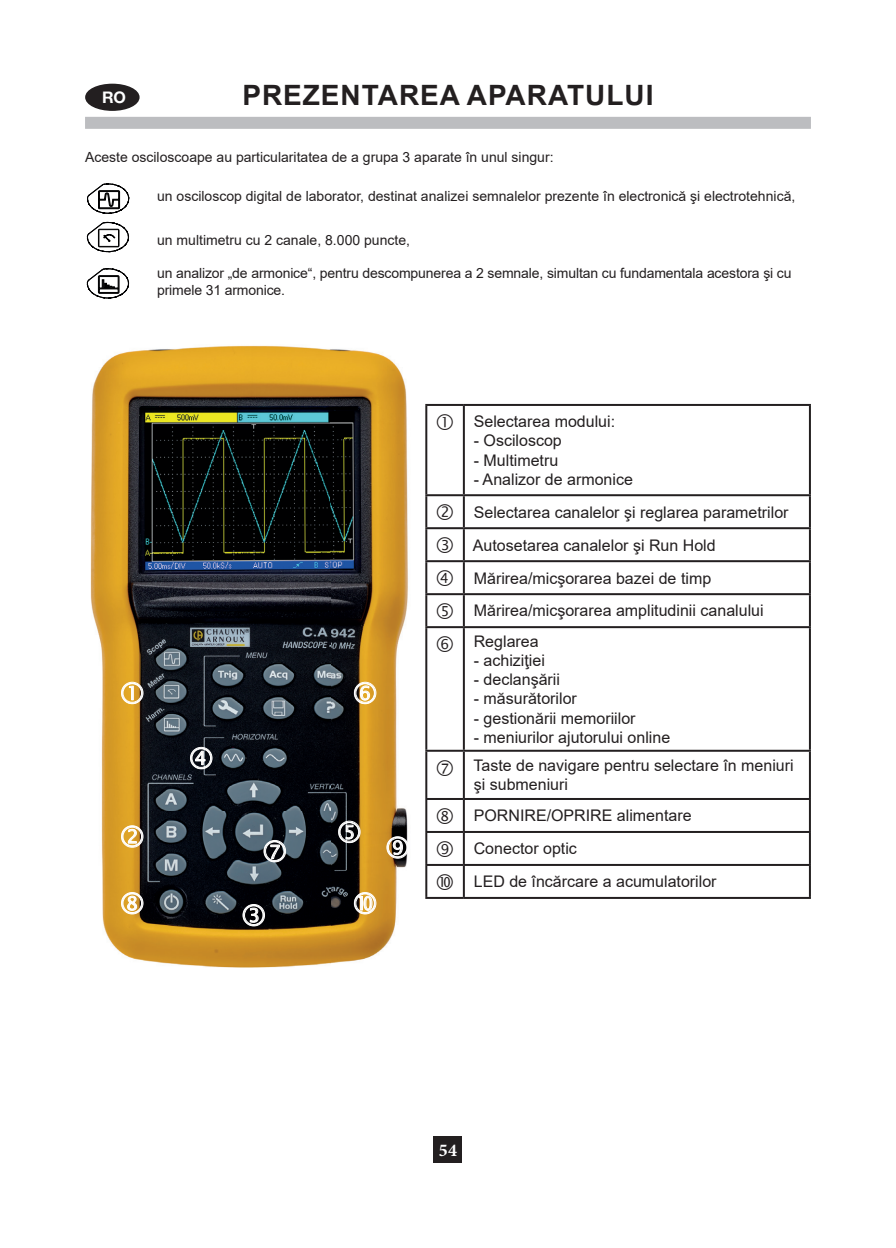
<style>
.page{position:relative;width:896px;height:1248px;background:#fff}
.page>*{position:absolute;margin:0;border:0;box-sizing:border-box;transform-origin:0 0}
.Titre_niv_1{font:700 28px "Arial";letter-spacing:.035em;color:#231f20}
.t1{font:700 18px "Minion Pro";color:#fff}
.Texte_0{font:16px/19.2px "Arial";color:#231f20}
.t2{font:700 16px "Helvetica Neue";color:#fff}
.Texte_0-2{font:14px/16.8px "Arial";color:#231f20}
</style>
<div class="page">
<div style="left:434px;top:1136px;width:28px;height:26px;background:#231f20"></div>
<div style="left:85px;top:117px;width:726px;height:12px;background:#bcbdc0"></div>
<svg style="left:87px;top:183px;width:43px;height:31px"></svg>
<svg style="left:86px;top:221px;width:43px;height:32px"></svg>
<svg style="left:86px;top:268px;width:44px;height:31px"></svg>
<hr style="left:425px;top:404px;width:39px;height:2px;background:#231f20">
<hr style="left:425px;top:406px;width:2px;height:88px;background:#231f20">
<hr style="left:464px;top:404px;width:347px;height:2px;background:#231f20">
<hr style="left:463px;top:406px;width:2px;height:88px;background:#231f20">
<hr style="left:809px;top:406px;width:2px;height:88px;background:#231f20">
<hr style="left:425px;top:494px;width:39px;height:2px;background:#231f20">
<hr style="left:425px;top:496px;width:2px;height:31px;background:#231f20">
<hr style="left:464px;top:494px;width:347px;height:2px;background:#231f20">
<hr style="left:463px;top:496px;width:2px;height:31px;background:#231f20">
<hr style="left:809px;top:496px;width:2px;height:31px;background:#231f20">
<hr style="left:425px;top:527px;width:39px;height:2px;background:#231f20">
<hr style="left:425px;top:529px;width:2px;height:31px;background:#231f20">
<hr style="left:464px;top:527px;width:347px;height:2px;background:#231f20">
<hr style="left:463px;top:529px;width:2px;height:31px;background:#231f20">
<hr style="left:809px;top:529px;width:2px;height:31px;background:#231f20">
<hr style="left:425px;top:560px;width:39px;height:2px;background:#231f20">
<hr style="left:425px;top:562px;width:2px;height:31px;background:#231f20">
<hr style="left:464px;top:560px;width:347px;height:2px;background:#231f20">
<hr style="left:463px;top:562px;width:2px;height:31px;background:#231f20">
<hr style="left:809px;top:562px;width:2px;height:31px;background:#231f20">
<hr style="left:425px;top:593px;width:39px;height:2px;background:#231f20">
<hr style="left:425px;top:595px;width:2px;height:31px;background:#231f20">
<hr style="left:464px;top:593px;width:347px;height:2px;background:#231f20">
<hr style="left:463px;top:595px;width:2px;height:31px;background:#231f20">
<hr style="left:809px;top:595px;width:2px;height:31px;background:#231f20">
<hr style="left:425px;top:626px;width:39px;height:2px;background:#231f20">
<hr style="left:425px;top:628px;width:2px;height:121px;background:#231f20">
<hr style="left:464px;top:626px;width:347px;height:2px;background:#231f20">
<hr style="left:463px;top:628px;width:2px;height:121px;background:#231f20">
<hr style="left:809px;top:628px;width:2px;height:121px;background:#231f20">
<hr style="left:425px;top:749px;width:39px;height:2px;background:#231f20">
<hr style="left:425px;top:751px;width:2px;height:46px;background:#231f20">
<hr style="left:464px;top:749px;width:347px;height:2px;background:#231f20">
<hr style="left:463px;top:751px;width:2px;height:46px;background:#231f20">
<hr style="left:809px;top:751px;width:2px;height:46px;background:#231f20">
<hr style="left:425px;top:797px;width:39px;height:2px;background:#231f20">
<hr style="left:425px;top:799px;width:2px;height:31px;background:#231f20">
<hr style="left:464px;top:797px;width:347px;height:2px;background:#231f20">
<hr style="left:463px;top:799px;width:2px;height:31px;background:#231f20">
<hr style="left:809px;top:799px;width:2px;height:31px;background:#231f20">
<hr style="left:425px;top:830px;width:39px;height:2px;background:#231f20">
<hr style="left:425px;top:832px;width:2px;height:31px;background:#231f20">
<hr style="left:464px;top:830px;width:347px;height:2px;background:#231f20">
<hr style="left:463px;top:832px;width:2px;height:31px;background:#231f20">
<hr style="left:809px;top:832px;width:2px;height:31px;background:#231f20">
<hr style="left:425px;top:863px;width:39px;height:2px;background:#231f20">
<hr style="left:425px;top:865px;width:2px;height:31px;background:#231f20">
<hr style="left:464px;top:863px;width:347px;height:2px;background:#231f20">
<hr style="left:463px;top:865px;width:2px;height:31px;background:#231f20">
<hr style="left:809px;top:865px;width:2px;height:31px;background:#231f20">
<hr style="left:425px;top:896px;width:39px;height:2px;background:#231f20">
<hr style="left:464px;top:896px;width:347px;height:2px;background:#231f20">
<img style="left:90px;top:345px;width:318px;height:622px">
<div style="left:86px;top:84px;width:53px;height:26px;background:#231f20;border-radius:50%"></div>
<div style="left:85px;top:84px;width:55px;height:27px;border:2px solid #231f20;border-radius:50%"></div>
<svg style="left:121px;top:682px;width:22px;height:22px"></svg>
<svg style="left:121px;top:825px;width:22px;height:22px"></svg>
<svg style="left:121px;top:892px;width:22px;height:22px"></svg>
<svg style="left:243px;top:904px;width:22px;height:22px"></svg>
<svg style="left:354px;top:892px;width:22px;height:22px"></svg>
<svg style="left:338px;top:820px;width:22px;height:22px"></svg>
<svg style="left:354px;top:682px;width:22px;height:22px"></svg>
<svg style="left:190px;top:747px;width:22px;height:22px"></svg>
<svg style="left:264px;top:840px;width:22px;height:22px"></svg>
<svg style="left:387px;top:836px;width:21px;height:22px"></svg>
<p class="t2" style="left:102px;top:87px;width:25px">RO</p>
<p class="Titre_niv_1" style="left:242px;top:76px;width:413px">PREZENTAREA APARATULUI</p>
<p class="Texte_0-2" style="left:85px;top:149px;width:470px">Aceste osciloscoape au particularitatea de a grupa 3 aparate în unul singur:</p>
<p class="Texte_0-2" style="left:157px;top:187px;width:640px">un osciloscop digital de laborator, destinat analizei semnalelor prezente în electronică şi electrotehnică,</p>
<p class="Texte_0-2" style="left:157px;top:231px;width:254px">un multimetru cu 2 canale, 8.000 puncte,</p>
<p class="Texte_0-2" style="left:157px;top:265px;width:636px">un analizor „de armonice“, pentru descompunerea a 2 semnale, simultan cu fundamentala acestora şi cu primele 31 armonice.</p>
<p class="Texte_0" style="left:474px;top:412px;width:143px">Selectarea modului:</p>
<p class="Texte_0" style="left:474px;top:431px;width:90px">- Osciloscop</p>
<p class="Texte_0" style="left:474px;top:450px;width:86px">- Multimetru</p>
<p class="Texte_0" style="left:474px;top:469px;width:161px">- Analizor de armonice</p>
<p class="Texte_0" style="left:474px;top:502px;width:316px">Selectarea canalelor şi reglarea parametrilor</p>
<p class="Texte_0" style="left:473px;top:535px;width:244px">Autosetarea canalelor şi Run Hold</p>
<p class="Texte_0" style="left:474px;top:568px;width:239px">Mărirea/micşorarea bazei de timp</p>
<p class="Texte_0" style="left:474px;top:601px;width:291px">Mărirea/micşorarea amplitudinii canalului</p>
<p class="Texte_0" style="left:474px;top:631px;width:66px">Reglarea</p>
<p class="Texte_0" style="left:474px;top:650px;width:73px">- achiziţiei</p>
<p class="Texte_0" style="left:474px;top:669px;width:88px">- declanşării</p>
<p class="Texte_0" style="left:474px;top:689px;width:105px">- măsurătorilor</p>
<p class="Texte_0" style="left:474px;top:708px;width:163px">- gestionării memoriilor</p>
<p class="Texte_0" style="left:474px;top:727px;width:198px">- meniurilor ajutorului online</p>
<p class="Texte_0" style="left:473px;top:755px;width:322px">Taste de navigare pentru selectare în meniuri şi submeniuri</p>
<p class="Texte_0" style="left:474px;top:805px;width:219px">PORNIRE/OPRIRE alimentare</p>
<p class="Texte_0" style="left:474px;top:838px;width:105px">Conector optic</p>
<p class="Texte_0" style="left:474px;top:871px;width:244px">LED de încărcare a acumulatorilor</p>
<p class="t1" style="left:439px;top:1137px;width:19px">54</p>
</div>
